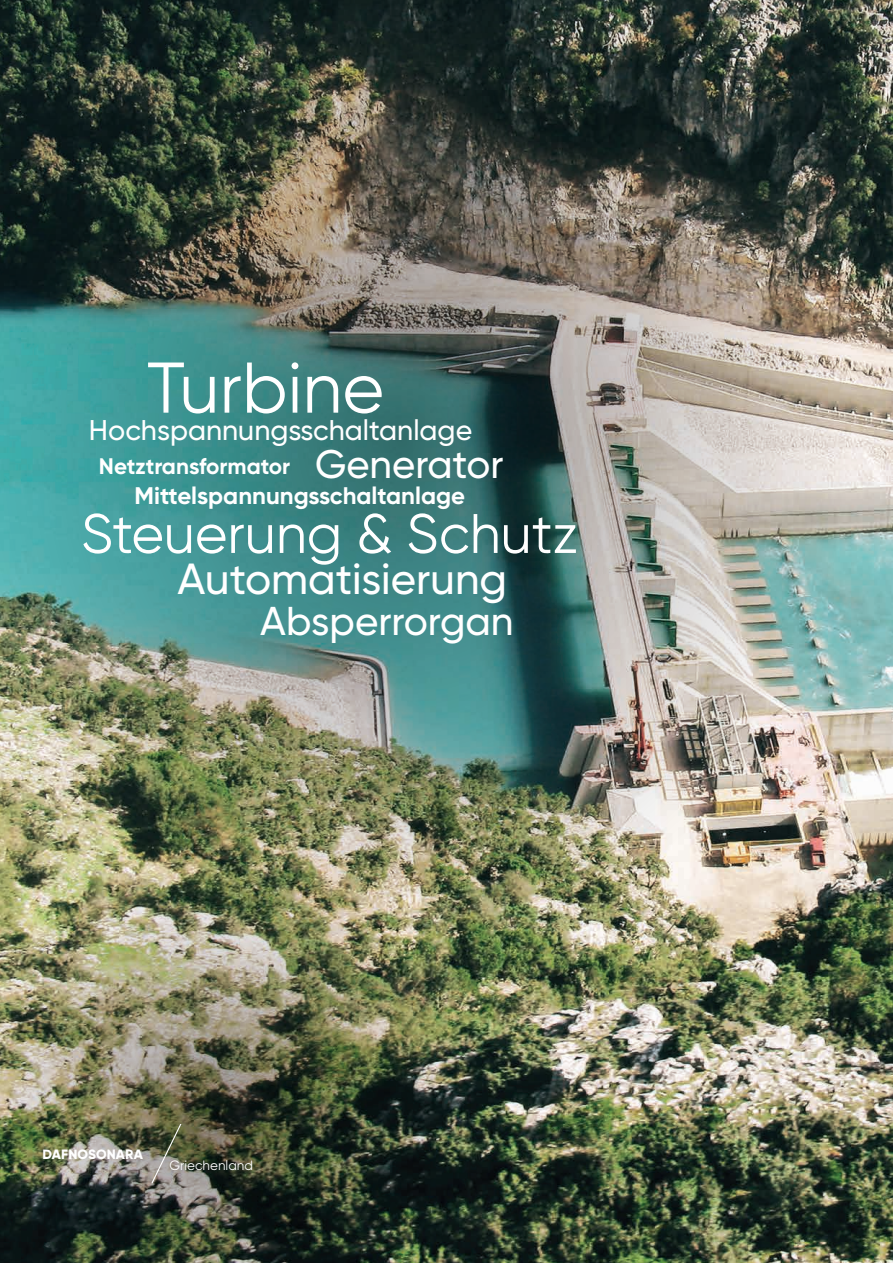
<style>
.page{position:relative;width:893px;height:1263px;background:#fff}
.page>*{position:absolute;margin:0;border:0;box-sizing:border-box;transform-origin:0 0}
.Wordcloude_6{font:71.7px "Gilroy";color:#fff}
.Wordcloude_7{font:55.5px "Gilroy";color:#fff}
.Wordcloude_8{font:500 43.5px "Gilroy";color:#fff}
.Wordcloude_9{font:500 40.2px "Gilroy";color:#fff}
.Wordcloude_8-2{font:500 39.9px "Gilroy";color:#fff}
.Wordcloude_9-2{font:500 28.5px "Gilroy";color:#fff}
.Wordcloude_9-3{font:700 24px "Gilroy";color:#fff}
.Wordcloude_9-4{font:700 22.5px "Gilroy";color:#fff}
.ANDRITZ_Level_2-3_Ca{font:13.5px "Gilroy";color:#fff}
.ANDRITZ_Level_1_Capt{font:800 13.5px "Gilroy";letter-spacing:.01em;color:#fff}
</style>
<div class="page">
<img style="left:472px;top:0;width:421px;height:1263px">
<img style="left:0;top:951px;width:472px;height:312px">
<svg style="left:150px;top:1124px;width:32px;height:59px;background:#737463"></svg>
<img style="left:0;top:0;width:845px;height:951px">
<p class="Wordcloude_6" style="left:147px;top:344px;width:239px">Turbine</p>
<p class="Wordcloude_9-2" style="left:89px;top:413px;width:385px">Hochspannungsschaltanlage</p>
<p class="Wordcloude_9-4" style="left:99px;top:452px;width:193px">Netztransformator</p>
<p class="Wordcloude_8-2" style="left:315px;top:439px;width:190px">Generator</p>
<p class="Wordcloude_9-3" style="left:135px;top:481px;width:332px">Mittelspannungsschaltanlage</p>
<p class="Wordcloude_7" style="left:81px;top:500px;width:498px">Steuerung &amp; Schutz</p>
<p class="Wordcloude_8" style="left:178px;top:552px;width:331px">Automatisierung</p>
<p class="Wordcloude_9" style="left:260px;top:596px;width:255px">Absperrorgan</p>
<p class="ANDRITZ_Level_1_Capt" style="left:43px;top:1146px;width:102px">DAFNOSONARA</p>
<p class="ANDRITZ_Level_2-3_Ca" style="left:170px;top:1157px;width:85px">Griechenland</p>
</div>
